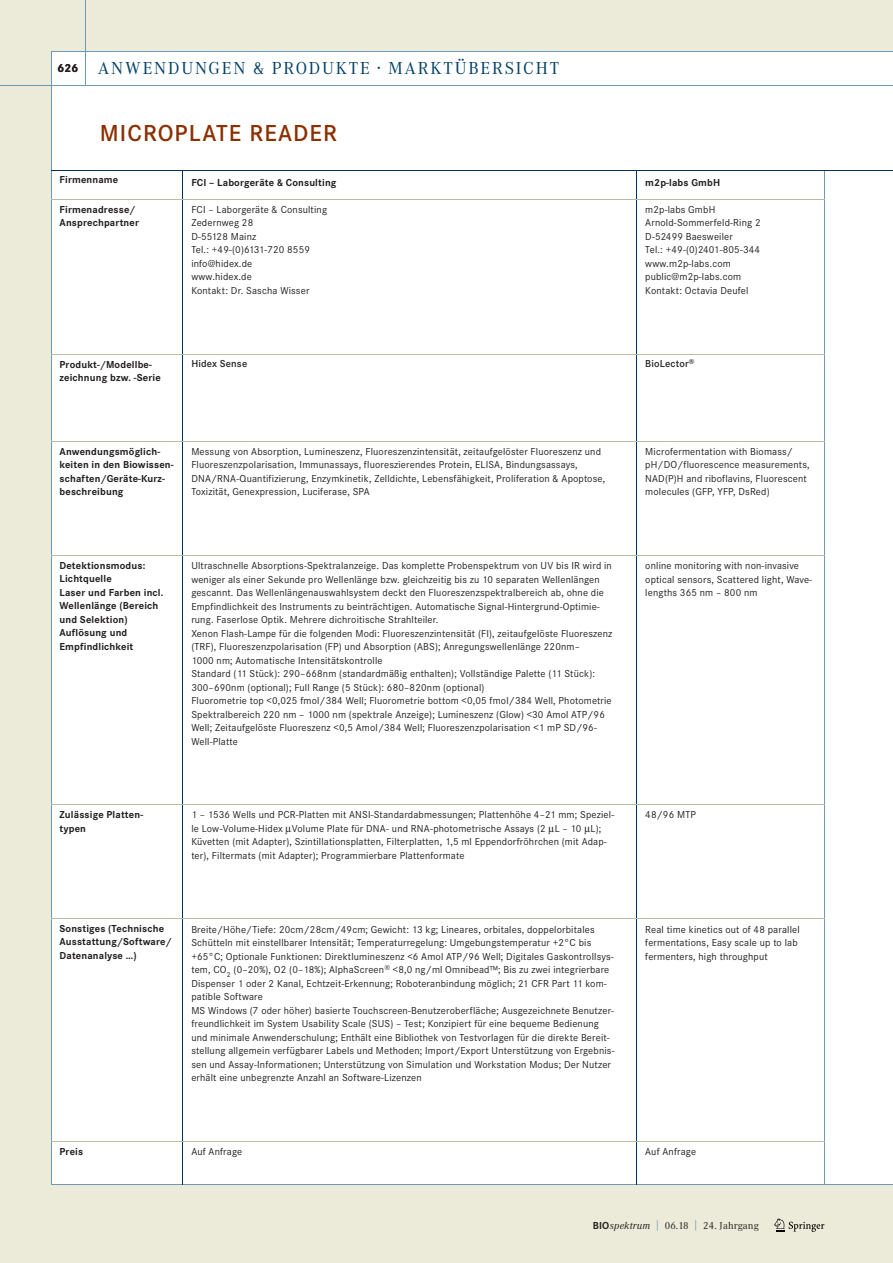
<style>
.page{position:relative;width:893px;height:1263px;background:#ecebd9}
.page>*{position:absolute;margin:0;border:0;box-sizing:border-box;transform-origin:0 0}
.t1{font:600 24px "Corporate S";letter-spacing:.045em;color:#8c2f01}
.t2{font:18px "Corporate A";letter-spacing:.1em;color:#003f66}
.t3{font:10.5px/13.5px "Corporate S";letter-spacing:.015em;color:#231f20}
.t4{font:700 10.5px/13.5px "Corporate S";letter-spacing:.015em;color:#231f20}
.t5{font:10.5px "Corporate A";letter-spacing:.015em;color:#231f20}
.t6{font:600 10.5px "Corporate S";letter-spacing:.015em;color:#231f20}
.s1{font-family:"Corporate S";font-weight:700;font-size:12px;color:#231f20}
.s2{font-family:"Corporate S";font-weight:700}
.s3{font-style:italic}
.s4{color:#5484a5}
</style>
<div class="page">
<div style="left:51px;top:51px;width:842px;height:1133px;background:#fff"></div>
<hr style="left:825px;top:170px;width:1px;height:1014px;background:#7099b6">
<hr style="left:0;top:85px;width:893px;height:1px;background:#7099b6">
<hr style="left:51px;top:1184px;width:842px;height:1px;background:#7099b6">
<hr style="left:85px;top:0;width:1px;height:85px;background:#7099b6">
<hr style="left:51px;top:51px;width:1px;height:1133px;background:#7099b6">
<hr style="left:51px;top:170px;width:842px;height:1px;background:#003058">
<hr style="left:51px;top:51px;width:842px;height:1px;background:#7099b6">
<hr style="left:182px;top:170px;width:1px;height:1014px;background:#003058">
<hr style="left:636px;top:170px;width:1px;height:1014px;background:#003058">
<svg style="left:774px;top:1218px;width:50px;height:14px"></svg>
<hr style="left:51px;top:199px;width:774px;height:1px;background:#bdbba2">
<hr style="left:51px;top:354px;width:774px;height:1px;background:#bdbba2">
<hr style="left:51px;top:441px;width:774px;height:1px;background:#bdbba2">
<hr style="left:51px;top:555px;width:774px;height:1px;background:#bdbba2">
<hr style="left:51px;top:804px;width:774px;height:1px;background:#bdbba2">
<hr style="left:51px;top:918px;width:774px;height:1px;background:#bdbba2">
<hr style="left:51px;top:1141px;width:774px;height:1px;background:#bdbba2">
<h2 class="t2" style="left:58px;top:62px;width:503px"><span class="s1">626</span> ANWENDUNGEN &amp; PRODUKTE · MARKTÜBERSICHT</h2>
<h1 class="t1" style="left:100px;top:125px;width:239px">MICROPLATE READER</h1>
<p class="t4" style="left:191px;top:176px;width:147px">FCI – Laborgeräte &amp; Consulting</p>
<p class="t3" style="left:191px;top:203px;width:137px">FCI – Laborgeräte &amp; Consulting<br>Zedernweg 28<br>D-55128 Mainz<br>Tel.: +49-(0)6131-720 8559 info@hidex.de<br>www.hidex.de<br>Kontakt: Dr. Sascha Wisser</p>
<p class="t4" style="left:60px;top:174px;width:60px">Firmenname</p>
<p class="t4" style="left:60px;top:203px;width:81px">Firmenadresse/<br>Ansprechpartner</p>
<p class="t4" style="left:60px;top:358px;width:103px">Produkt-/Modellbe&shy;zeichnung bzw. -Serie</p>
<p class="t6" style="left:191px;top:360px;width:57px">Hidex Sense</p>
<p class="t4" style="left:60px;top:446px;width:116px">Anwendungsmöglich - keiten in den Bio wissen - schaften/ Geräte-Kurz - beschreibung</p>
<p class="t3" style="left:191px;top:445px;width:415px">Messung von Absorption, Lumineszenz, Fluoreszenzintensität, zeitaufgelöster Fluoreszenz und Fluoreszenzpolarisation, Immunassays, fluoreszierendes Protein, ELISA, Bindungsassays, DNA/RNA-Quantifizierung, Enzymkinetik, Zelldichte, Lebensfähigkeit, Proliferation &amp; Apoptose, Toxizität, Genexpression, Luciferase, SPA</p>
<p class="t4" style="left:60px;top:560px;width:105px">Detektionsmodus:<br>Lichtquelle<br>Laser und Farben incl.<br>Wellenlänge (Bereich und Selektion)<br>Auflösung und<br>Empfindlichkeit</p>
<p class="t3" style="left:191px;top:560px;width:423px">Ultraschnelle Absorptions-Spektralanzeige. Das komplette Probenspektrum von UV bis IR wird in weniger als einer Sekunde pro Wellenlänge bzw. gleichzeitig bis zu 10 separaten Wellenlängen gescannt. Das Wellenlängenauswahlsystem deckt den Fluoreszenzspektralbereich ab, ohne die Empfindlichkeit des Instruments zu beinträchtigen. Automatische Signal-Hintergrund-Optimie&shy;rung. Faserlose Optik. Mehrere dichroitische Strahlteiler.<br>Xenon Flash-Lampe für die folgenden Modi: Fluoreszenzintensität (FI), zeitaufgelöste Fluoreszenz (TRF), Fluoreszenzpolarisation (FP) und Absorption (ABS); Anregungswellenlänge 220nm–<br>1000 nm; Automatische Intensitätskontrolle<br>Standard (11 Stück): 290–668nm (standardmäßig enthalten); Vollständige Palette (11 Stück):<br>300–690nm (optional); Full Range (5 Stück): 680–820nm (optional)<br>Fluorometrie top &lt;0,025 fmol/384 Well; Fluorometrie bottom &lt;0,05 fmol/ 384 Well, Photometrie Spektralbereich 220 nm – 1000 nm (spektrale Anzeige); Lumineszenz (Glow) &lt;30 Amol ATP/96<br>Well; Zeitaufgelöste Fluoreszenz &lt;0,5 Amol/384 Well; Fluoreszenzpolarisation &lt;1 mP SD/96- Well-Platte</p>
<p class="t4" style="left:60px;top:809px;width:85px">Zulässige Platten - typen</p>
<p class="t3" style="left:191px;top:809px;width:424px">1 – 1536 Wells und PCR-Platten mit ANSI-Standardabmessungen; Plattenhöhe 4–21 mm; Speziel&shy;le Low-Volume-Hidex Volume Plate für DNA- und RNA-photometrische Assays (2 L – 10 L); Küvetten (mit Adapter), Szintillationsplatten, Filterplatten, 1,5 ml Eppendorfröhrchen (mit Adap&shy;ter), Filtermats (mit Adapter); Programmierbare Plattenformate</p>
<p class="t4" style="left:60px;top:923px;width:114px">Sonstiges (Technische<br>Ausstattung/Software/<br>Datenanalyse …)</p>
<p class="t3" style="left:191px;top:923px;width:424px">Breite/Höhe/Tiefe: 20cm/28cm/49cm; Gewicht: 13 kg; Lineares, orbitales, doppelorbitales Schütteln mit einstellbarer Intensität; Temperaturregelung: Umgebungstemperatur +2°C bis +65°C; Optionale Funktionen: Direktlumineszenz &lt;6 Amol ATP/96 Well; Digitales Gaskontrollsys&shy;tem, CO<sub>2</sub> (0–20%), O2 (0–18%); AlphaScreen<sup>®</sup> &lt;8,0 ng/ml Omnibead™; Bis zu zwei integrierbare Dispenser 1 oder 2 Kanal, Echtzeit-Erkennung; Roboteranbindung möglich; 21 CFR Part 11 kom&shy;patible Software<br>MS Windows (7 oder höher) basierte Touchscreen-Benutzeroberfläche; Ausgezeichnete Benutzer&shy;freundlichkeit im System Usability Scale (SUS) – Test; Konzipiert für eine bequeme Bedienung und minimale Anwenderschulung; Enthält eine Bibliothek von Testvorlagen für die direkte Bereit&shy;stellung allgemein verfügbarer Labels und Methoden; Import/Export Unterstützung von Ergebnis&shy;sen und Assay-Informationen; Unterstützung von Simulation und Workstation Modus; Der Nutzer erhält eine unbegrenzte Anzahl an Software-Lizenzen</p>
<p class="t4" style="left:60px;top:1146px;width:25px">Preis</p>
<p class="t3" style="left:191px;top:1146px;width:52px">Auf Anfrage</p>
<p class="t4" style="left:645px;top:176px;width:77px">m2p-labs GmbH</p>
<p class="t3" style="left:645px;top:203px;width:117px">m2p-labs GmbH<br>Arnold-Sommerfeld-Ring 2<br>D-52499 Baesweiler<br>Tel.: +49-(0)2401-805-344 www.m2p-labs.com public@m2p-labs.com<br>Kontakt: Octavia Deufel</p>
<p class="t6" style="left:645px;top:360px;width:51px">BioLector<sup>®</sup></p>
<p class="t3" style="left:645px;top:445px;width:166px">Microfermentation with Biomass/ pH/DO/fluorescence measurements, NAD(P)H and riboflavins, Fluorescent molecules (GFP, YFP, DsRed)</p>
<p class="t3" style="left:645px;top:560px;width:168px">online monitoring with non-invasive optical sensors, Scattered light, Wave&shy;lengths 365 nm – 800 nm</p>
<p class="t3" style="left:645px;top:809px;width:52px">48/96 MTP</p>
<p class="t3" style="left:645px;top:923px;width:156px">Real time kinetics out of 48 parallel fermentations, Easy scale up to lab fermenters, high throughput</p>
<p class="t3" style="left:645px;top:1146px;width:52px">Auf Anfrage</p>
<p class="t5" style="left:593px;top:1221px;width:168px"><span class="s2">BIO</span><span class="s3">spektrum</span> <span class="s4">|</span> 06.18 <span class="s4">|</span> 24. Jahrgang</p>
</div>
